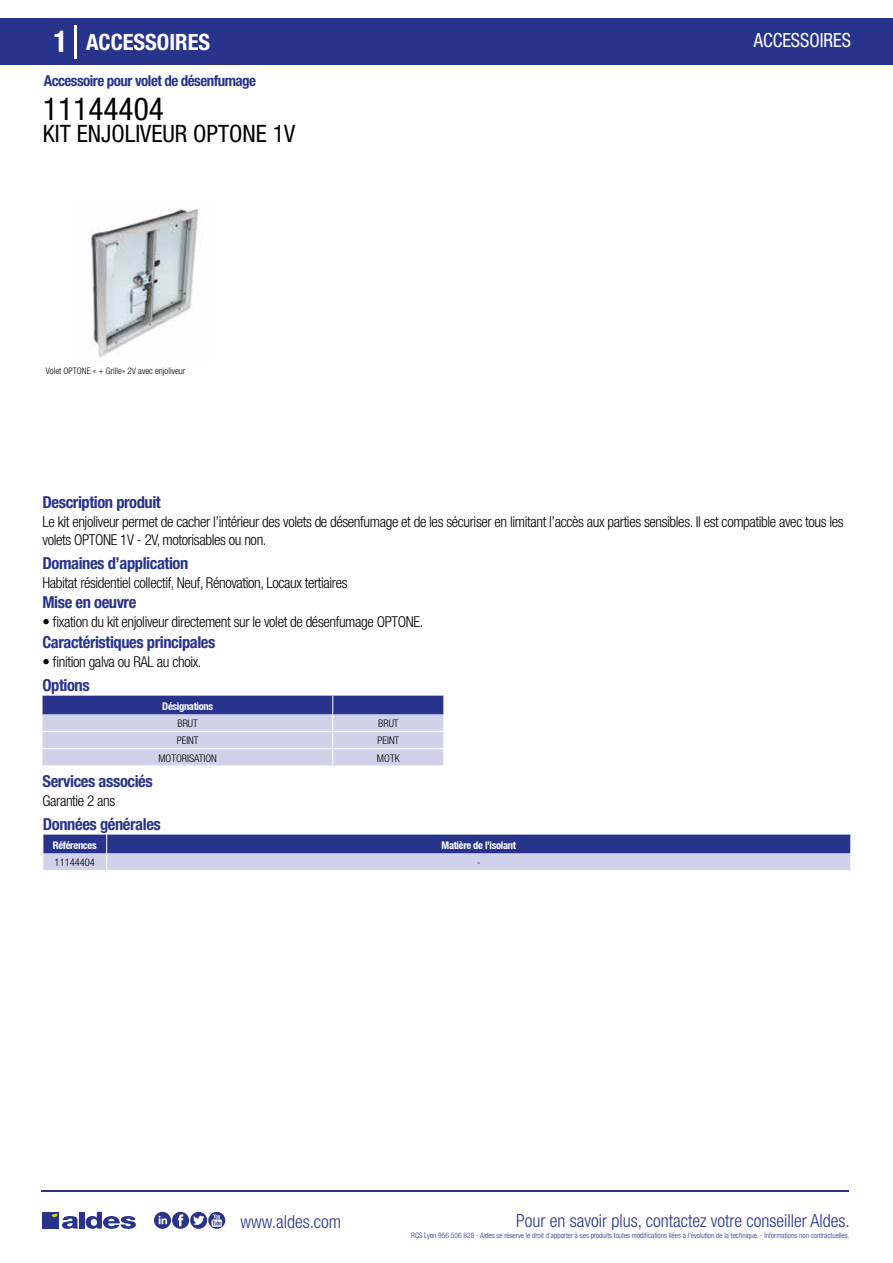
<style>
.page{position:relative;width:893px;height:1263px;background:#fff}
.page>*{position:absolute;margin:0;border:0;box-sizing:border-box;transform-origin:0 0}
.t1{font:condensed 31.5px "Helvetica Neue LT Std";color:#000}
.t2{font:condensed 24px "Helvetica Neue LT Std";color:#000}
.t3{font:700 condensed 22.5px "Helvetica Neue LT Std";color:#fff}
.t4{font:condensed 19.5px "Helvetica Neue LT Std";color:#fff;scale:.95 1}
.t5{font:300 condensed 18px "Helvetica Neue";color:#28348b}
.t6{font:700 condensed 16.5px "Helvetica Neue LT Std";letter-spacing:-.025em;color:#28348b}
.t7{font:300 condensed 15px/18px "Helvetica Neue LT Std";letter-spacing:-.025em;color:#000}
.t8{font:700 condensed 15px "Helvetica Neue LT Std";letter-spacing:-.035em;color:#28348b}
.t9{font:300 condensed 10.5px "Helvetica Neue";color:#000}
.t10{font:700 condensed 10.5px "Helvetica Neue";letter-spacing:-.03em;color:#fff}
.t11{font:300 condensed 9px "Helvetica Neue";color:#000}
.t12{font:300 condensed 7.5px "Helvetica Neue";color:#28348b}
.s1{font-size:30px}
</style>
<div class="page">
<img style="left:91px;top:208px;width:108px;height:150px">
<div style="left:0;top:18px;width:893px;height:46px;background:#28348b"></div>
<hr style="left:74px;top:25px;width:2px;height:33px;background:#fff">
<svg style="left:43px;top:696px;width:401px;height:70px;background:#a7aad2"></svg>
<svg style="left:43px;top:834px;width:808px;height:36px;background:#7b81b9"></svg>
<hr style="left:41px;top:1190px;width:808px;height:1px;background:#28348b">
<svg style="left:154px;top:1212px;width:71px;height:17px"></svg>
<div style="left:42px;top:1212px;width:17px;height:16px;background:#28348b"></div>
<div style="left:79px;top:1212px;width:5px;height:16px;background:#28348b"></div>
<svg style="left:86px;top:1212px;width:50px;height:17px"></svg>
<svg style="left:52px;top:1213px;width:26px;height:16px"></svg>
<h3 class="t3" style="left:54px;top:28px;width:158px"><span class="s1">1</span> ACCESSOIRES</h3>
<h3 class="t4" style="left:754px;top:29px;width:104px">ACCESSOIRES</h3>
<p class="t8" style="left:44px;top:71px;width:214px">Accessoire pour volet de désenfumage</p>
<h1 class="t1" style="left:43px;top:91px;width:122px">11144404</h1>
<h2 class="t2" style="left:43px;top:120px;width:254px">KIT ENJOLIVEUR OPTONE 1V</h2>
<p class="t11" style="left:46px;top:365px;width:141px">Volet OPTONE « + Grille» 2V avec enjoliveur</p>
<p class="t6" style="left:43px;top:492px;width:120px">Description produit</p>
<p class="t7" style="left:43px;top:513px;width:803px">Le kit enjoliveur permet de cacher l’intérieur des volets de désenfumage et de les sécuriser en limitant l’accès aux parties sensibles. Il est compatible avec tous les volets OPTONE 1V - 2V, motorisables ou non.</p>
<p class="t7" style="left:43px;top:573px;width:307px">Habitat résidentiel collectif, Neuf, Rénovation, Locaux tertiaires</p>
<p class="t7" style="left:43px;top:613px;width:382px">• fixation du kit enjoliveur directement sur le volet de désenfumage OPTONE.</p>
<p class="t6" style="left:43px;top:553px;width:147px">Domaines d’application</p>
<p class="t6" style="left:43px;top:592px;width:95px">Mise en oeuvre</p>
<p class="t6" style="left:43px;top:632px;width:174px">Caractéristiques principales</p>
<p class="t7" style="left:43px;top:652px;width:161px">• finition galva ou RAL au choix.</p>
<p class="t6" style="left:43px;top:675px;width:49px">Options</p>
<p class="t10" style="left:162px;top:700px;width:52px">Désignations</p>
<p class="t9" style="left:177px;top:717px;width:22px">BRUT</p>
<p class="t9" style="left:378px;top:717px;width:22px">BRUT</p>
<p class="t9" style="left:177px;top:734px;width:23px">PEINT</p>
<p class="t9" style="left:377px;top:734px;width:23px">PEINT</p>
<p class="t9" style="left:158px;top:752px;width:60px">MOTORISATION</p>
<p class="t9" style="left:377px;top:752px;width:24px">MOTK</p>
<p class="t6" style="left:43px;top:771px;width:112px">Services associés</p>
<p class="t7" style="left:43px;top:791px;width:74px">Garantie 2 ans</p>
<p class="t6" style="left:43px;top:814px;width:119px">Données générales</p>
<p class="t10" style="left:53px;top:839px;width:45px">Références</p>
<p class="t10" style="left:442px;top:839px;width:76px">Matière de l’isolant</p>
<p class="t9" style="left:55px;top:856px;width:42px">11144404</p>
<p class="t9" style="left:477px;top:856px;width:5px">-</p>
<p class="t5" style="left:240px;top:1211px;width:102px">www.aldes.com</p>
<p class="t5" style="left:516px;top:1211px;width:335px">Pour en savoir plus, contactez votre conseiller Aldes.</p>
<p class="t12" style="left:411px;top:1230px;width:440px">RCS Lyon 956 506 828 - Aldes se réserve le droit d’apporter à ses produits toutes modifications liées à l’évolution de la technique. - Informations non contractuelles.</p>
</div>
